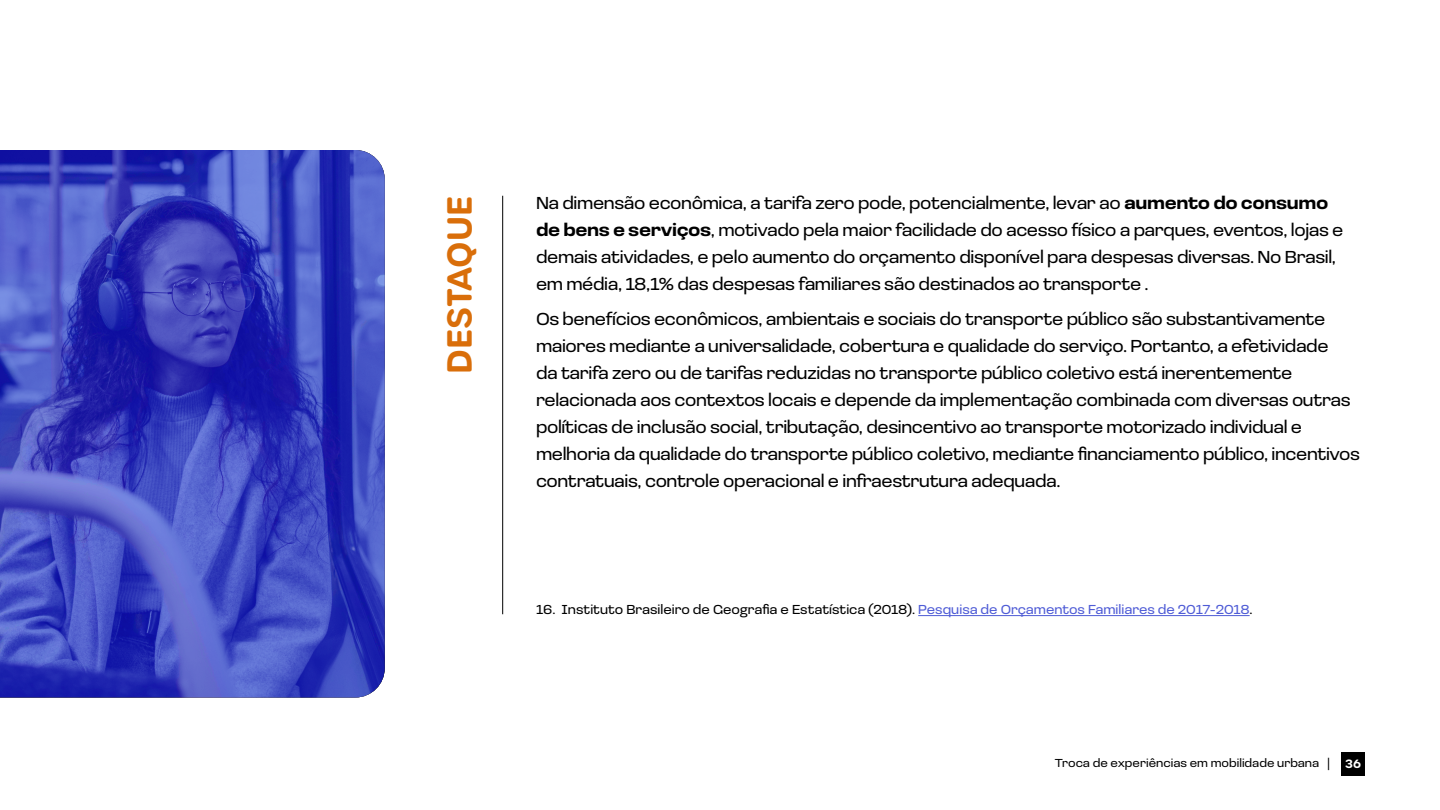
<style>
.page{position:relative;width:1440px;height:810px;background:#fff}
.page>*{position:absolute;margin:0;border:0;box-sizing:border-box;transform-origin:0 0}
.t1{font:600 33.75px "Urbane Rounded";letter-spacing:-.01em;color:#d96e0a}
.t2{font:18px/27px "Loos Wide";letter-spacing:-.02em;color:#000}
.t3{font:13.5px "Loos Wide";color:#000}
.t4{font:12px "Loos Wide";color:#000}
.s1{font-weight:700}
.s2{color:#4f5cd6}
.s3{font-family:"Urbane Rounded";font-weight:600;font-size:11.7px;color:#fff}
</style>
<div class="page">
<div style="left:1341px;top:752px;width:24px;height:24px;background:#000"></div>
<hr style="left:502px;top:196px;width:1px;height:418px;background:#000">
<hr style="left:918px;top:615px;width:332px;height:1px;background:#4f5cd6">
<svg style="left:0;top:150px;width:385px;height:548px;background:#3e48be"></svg>
<h1 class="t1" style="left:437px;top:374px;width:179px;rotate:-90deg">DESTAQUE</h1>
<p class="t2" style="left:536px;top:189px;width:809px">Na dimensão econômica, a tarifa zero pode, potencialmente, levar ao <span class="s1">aumento do consumo de bens e serviços</span>, motivado pela maior facilidade do acesso físico a parques, eventos, lojas e demais atividades, e pelo aumento do orçamento disponível para despesas diversas. No Brasil, em média, 18,1% das despesas familiares são destinados ao transporte .</p>
<p class="t2" style="left:536px;top:304px;width:825px">Os benefícios econômicos, ambientais e sociais do transporte público são substantivamente maiores mediante a universalidade, cobertura e qualidade do serviço. Portanto, a efetividade<br>da tarifa zero ou de tarifas reduzidas no transporte público coletivo está inerentemente relacionada aos contextos locais e depende da implementação combinada com diversas outras políticas de inclusão social, tributação, desincentivo ao transporte motorizado individual e melhoria da qualidade do transporte público coletivo, mediante financiamento público, incentivos contratuais, controle operacional e infraestrutura adequada.</p>
<p class="t3" style="left:536px;top:600px;width:718px">16. Instituto Brasileiro de Geografia e Estatística (2018). <span class="s2">Pesquisa de Orçamentos Familiares de 2017-2018</span>.</p>
<p class="t4" style="left:1055px;top:755px;width:308px">Troca de experiências em mobilidade urbana | <span class="s3">36</span></p>
</div>
